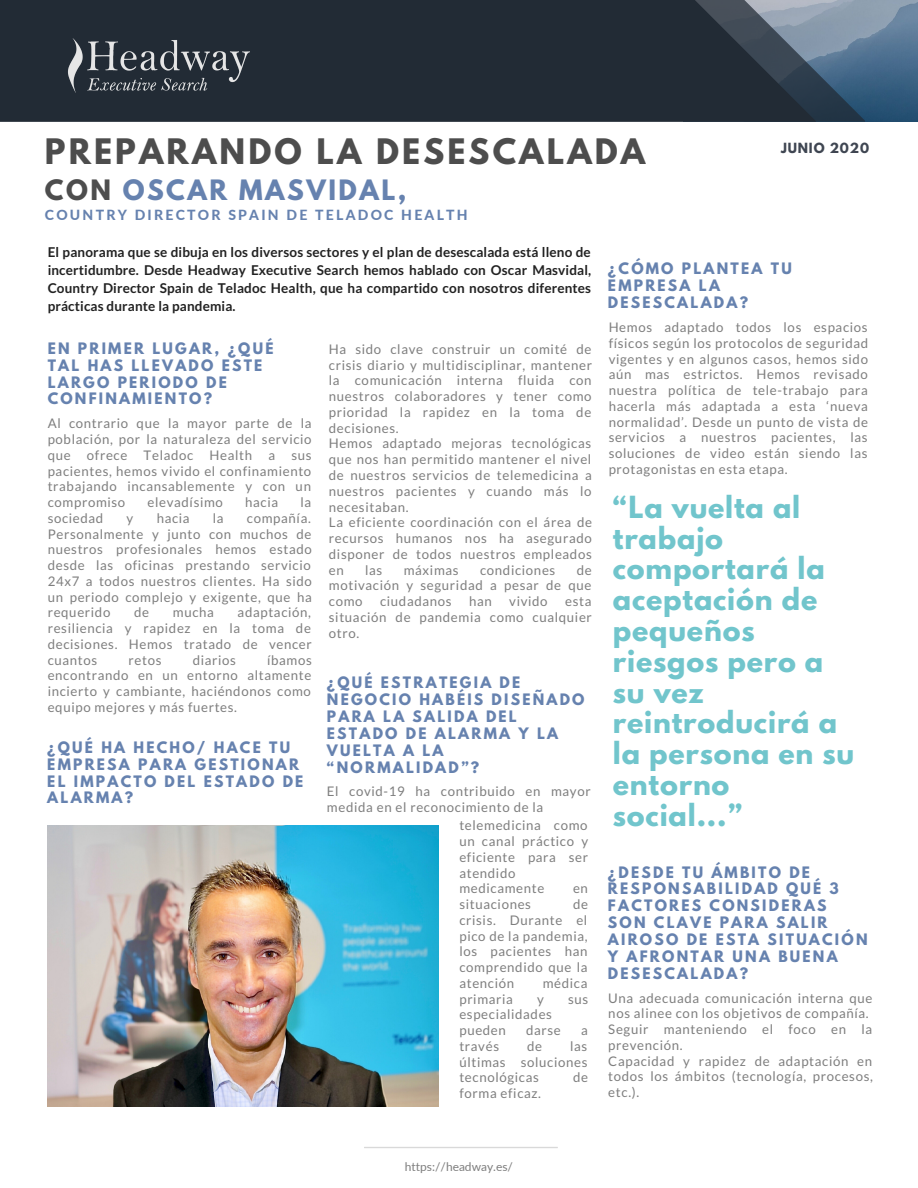
<style>
.page{position:relative;width:918px;height:1188px;background:#fff}
.page>*{position:absolute;margin:0;border:0;box-sizing:border-box;transform-origin:0 0}
.t1{font:700 31.2px "League Spartan";letter-spacing:.1em;color:#4d4d4d}
.t2{font:700 27px/30.8px "League Spartan";letter-spacing:.03em;color:#71c5cc}
.t3{font:700 24.9px "League Spartan";letter-spacing:.1em;color:#6682af}
.t4{font:700 13.95px/16.8px "League Spartan";letter-spacing:.16em;color:#6682af}
.t5{font:800 13.95px "Lato";letter-spacing:.16em;color:#6682af}
.t6{font:700 13.5px/18px "Lato";letter-spacing:.01em;color:#222;text-align:justify}
.t7{font:13.2px/15.8px "Lato";letter-spacing:.05em;color:#7e7e7e;text-align:justify}
.t8{font:700 12.45px "League Spartan";letter-spacing:.07em;color:#3f4652}
.t9{font:12px "Lato";color:#7e7e7e}
.s1{color:#4d4d4d}
</style>
<div class="page">
<img style="left:865px;top:0;width:53px;height:122px">
<svg style="left:815px;top:0;width:50px;height:122px;background:#5b738a"></svg>
<svg style="left:0;top:0;width:815px;height:122px;background:#26303a"></svg>
<img style="left:66px;top:38px;width:184px;height:54px">
<svg style="left:364px;top:1147px;width:194px;height:1px"></svg>
<img style="left:47px;top:826px;width:392px;height:281px">
<h1 class="t1" style="left:45px;top:136px;width:602px">PREPARANDO LA DESESCALADA</h1>
<h3 class="t3" style="left:45px;top:177px;width:363px"><span class="s1">CON</span> OSCAR MASVIDAL,</h3>
<p class="t5" style="left:45px;top:206px;width:424px">COUNTRY DIRECTOR SPAIN DE TELADOC HEALTH</p>
<p class="t8" style="left:781px;top:141px;width:90px">JUNIO 2020</p>
<p class="t6" style="left:48px;top:243px;width:545px">El panorama que se dibuja en los diversos sectores y el plan de desescalada está lleno de incertidumbre. Desde Headway Executive Search hemos hablado con Oscar Masvidal, Country Director Spain de Teladoc Health, que ha compartido con nosotros diferentes prácticas durante la pandemia.</p>
<p class="t4" style="left:48px;top:342px;width:227px">EN PRIMER LUGAR, ¿QUÉ<br>TAL HAS LLEVADO ESTE<br>LARGO PERIODO DE<br>CONFINAMIENTO?</p>
<p class="t7" style="left:48px;top:415px;width:265px">Al contrario que la mayor parte de la población, por la naturaleza del servicio que ofrece Teladoc Health a sus pacientes, hemos vivido el confinamiento trabajando incansablemente y con un compromiso</p>
<p class="t7" style="left:329px;top:341px;width:265px;text-align:left">Ha sido clave construir un comité de crisis diario y multidisciplinar, mantener la comunicación interna fluida con nuestros colaboradores y tener como prioridad la rapidez en la toma de decisiones.<br>Hemos adaptado mejoras tecnológicas que nos han permitido mantener el nivel de nuestros servicios de telemedicina a nuestros pacientes y cuando más lo necesitaban.<br>La eficiente coordinación con el área de recursos humanos nos ha asegurado disponer de todos nuestros empleados en</p>
<p class="t7" style="left:148px;top:494px;width:77px">elevadísimo</p>
<p class="t7" style="left:245px;top:494px;width:34px">hacia</p>
<p class="t7" style="left:300px;top:494px;width:12px">la</p>
<p class="t7" style="left:48px;top:510px;width:57px">sociedad</p>
<p class="t7" style="left:127px;top:510px;width:8px">y</p>
<p class="t7" style="left:157px;top:510px;width:34px">hacia</p>
<p class="t7" style="left:213px;top:510px;width:12px">la</p>
<p class="t7" style="left:48px;top:510px;width:266px;text-indent:199px">compañía.<br>Personalmente y junto con muchos de nuestros profesionales hemos estado desde las oficinas prestando servicio 24x7 a todos nuestros clientes. Ha sido un periodo complejo y exigente, que ha requerido</p>
<p class="t7" style="left:329px;top:562px;width:264px;text-indent:248px">de motivación y seguridad a pesar de que como</p>
<p class="t7" style="left:365px;top:562px;width:19px">las</p>
<p class="t7" style="left:404px;top:562px;width:56px">máximas</p>
<p class="t7" style="left:480px;top:562px;width:77px">condiciones</p>
<p class="t7" style="left:380px;top:593px;width:73px">ciudadanos</p>
<p class="t7" style="left:469px;top:593px;width:24px">han</p>
<p class="t7" style="left:509px;top:593px;width:40px">vivido</p>
<p class="t7" style="left:329px;top:593px;width:265px;text-indent:236px">esta situación de pandemia como cualquier otro.</p>
<p class="t7" style="left:48px;top:604px;width:266px;text-indent:190px">adaptación, resiliencia y rapidez en la toma de decisiones. Hemos tratado de vencer cuantos</p>
<p class="t7" style="left:134px;top:604px;width:16px">de</p>
<p class="t7" style="left:173px;top:604px;width:43px">mucha</p>
<p class="t7" style="left:48px;top:652px;width:266px;text-indent:219px">íbamos encontrando en un entorno altamente incierto y cambiante, haciéndonos como equipo mejores y más fuertes.</p>
<p class="t7" style="left:129px;top:652px;width:34px">retos</p>
<p class="t7" style="left:193px;top:652px;width:45px">diarios</p>
<p class="t4" style="left:327px;top:676px;width:259px">¿QUÉ ESTRATEGIA DE<br>NEGOCIO HABÉIS DISEÑADO<br>PARA LA SALIDA DEL<br>ESTADO DE ALARMA Y LA<br>VUELTA A LA “NORMALIDAD”?</p>
<p class="t7" style="left:327px;top:783px;width:265px">El covid-19 ha contribuido en mayor medida en el reconocimiento de la</p>
<p class="t4" style="left:47px;top:741px;width:258px">¿QUÉ HA HECHO/ HACE TU<br>EMPRESA PARA GESTIONAR<br>EL IMPACTO DEL ESTADO DE<br>ALARMA?</p>
<p class="t7" style="left:459px;top:817px;width:130px;text-align:left">telemedicina como un canal práctico y eficiente para ser atendido medicamente</p>
<p class="t7" style="left:573px;top:880px;width:16px">en</p>
<p class="t7" style="left:459px;top:896px;width:130px;text-indent:114px">de crisis. Durante el pico de la pandemia, los pacientes han comprendido que la atención</p>
<p class="t7" style="left:459px;top:896px;width:73px">situaciones</p>
<p class="t7" style="left:543px;top:975px;width:46px">médica</p>
<p class="t7" style="left:459px;top:991px;width:55px">primaria</p>
<p class="t7" style="left:537px;top:991px;width:8px">y</p>
<p class="t7" style="left:568px;top:991px;width:22px">sus</p>
<p class="t7" style="left:459px;top:1006px;width:94px">especialidades pueden</p>
<p class="t7" style="left:526px;top:1022px;width:36px">darse</p>
<p class="t7" style="left:581px;top:1022px;width:8px">a</p>
<p class="t7" style="left:459px;top:1038px;width:41px">través</p>
<p class="t7" style="left:527px;top:1038px;width:16px">de</p>
<p class="t7" style="left:459px;top:1038px;width:130px;text-indent:111px">las últimas soluciones tecnológicas</p>
<p class="t7" style="left:573px;top:1069px;width:16px">de</p>
<p class="t7" style="left:459px;top:1085px;width:83px">forma eficaz.</p>
<p class="t4" style="left:608px;top:262px;width:185px">¿CÓMO PLANTEA TU<br>EMPRESA LA<br>DESESCALADA?</p>
<p class="t7" style="left:609px;top:319px;width:261px">Hemos adaptado todos los espacios físicos según los protocolos de seguridad vigentes y en algunos casos, hemos sido aún mas estrictos. Hemos revisado nuestra política de tele-trabajo para hacerla más adaptada a esta ‘nueva normalidad’. Desde un punto de vista de servicios a nuestros pacientes, las soluciones de video están siendo las protagonistas en esta etapa.</p>
<h2 class="t2" style="left:613px;top:495px;width:243px">“La vuelta al trabajo comportará la aceptación de pequeños riesgos pero a su vez reintroducirá a la persona en su entorno social...”</h2>
<p class="t4" style="left:608px;top:865px;width:261px">¿DESDE TU ÁMBITO DE<br>RESPONSABILIDAD QUÉ 3<br>FACTORES CONSIDERAS<br>SON CLAVE PARA SALIR<br>AIROSO DE ESTA SITUACIÓN<br>Y AFRONTAR UNA BUENA<br>DESESCALADA?</p>
<p class="t7" style="left:608px;top:990px;width:266px;text-align:left">Una adecuada comunicación interna que nos alinee con los objetivos de compañía.<br>Seguir manteniendo el foco en la prevención.<br>Capacidad y rapidez de adaptación en todos los ámbitos (tecnología, procesos, etc.).</p>
<p class="t9" style="left:405px;top:1159px;width:110px">https://headway.es/</p>
</div>
